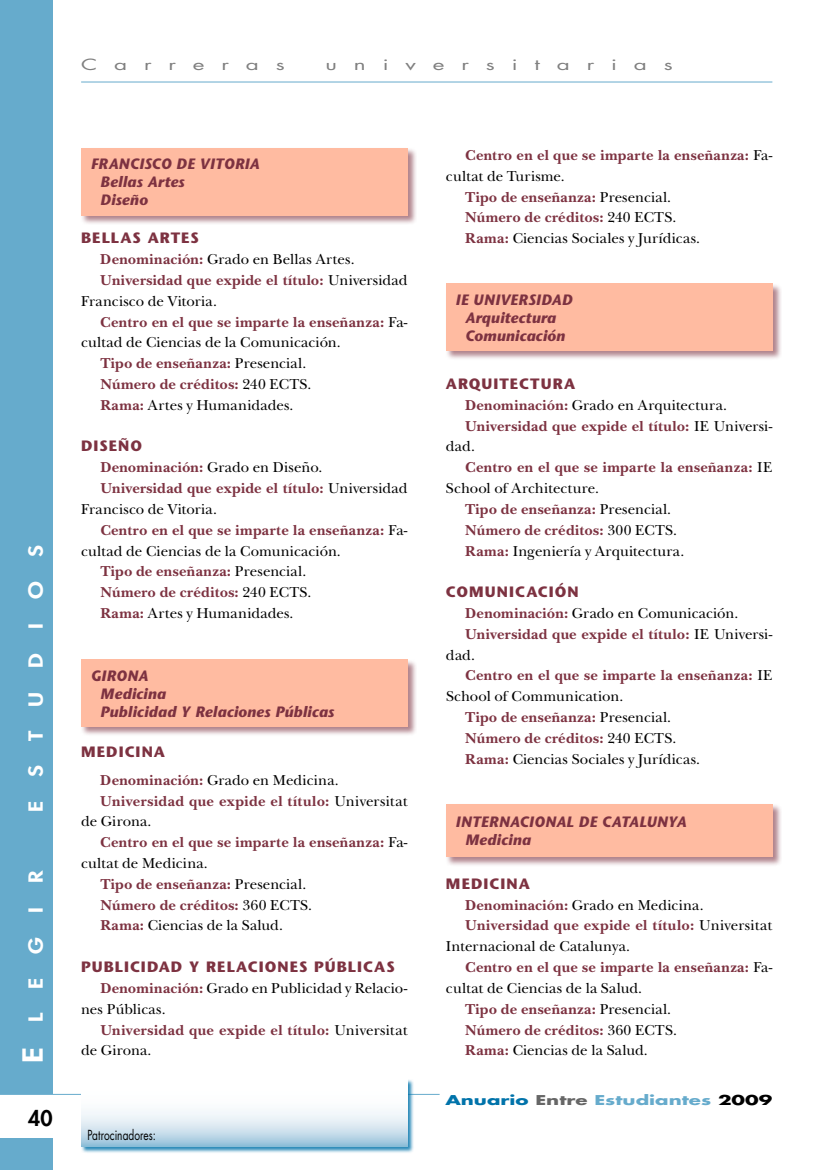
<style>
.page{position:relative;width:830px;height:1170px;background:#fff}
.page>*{position:absolute;margin:0;border:0;box-sizing:border-box;transform-origin:0 0}
.t1{font:800 27px "Futura Std";color:#fff;scale:1.2 1}
.t2{font:800 21px "Futura Std";color:#000}
.t3{font:800 18.9px "Futura Std";color:#fff;scale:1.2 1}
.t4{font:700 15px "New Baskerville Std";letter-spacing:.015em;color:#7d3241}
.t5{font:15px/27.3px "New Baskerville Std";letter-spacing:.01em;color:#000}
.t6{font:italic 700 15px/18px "Stone Sans Std";letter-spacing:.01em;color:#7d3241}
.t7{font:700 15px "Stone Sans Std";letter-spacing:.065em;color:#7d3241}
.t8{font:15px "Futura Std";letter-spacing:.75em;color:#808080;scale:1.5 1}
.t9{font:13.5px "Futura Std";letter-spacing:.005em;color:#000;scale:.75 1}
.t10{font:700 13.2px "Futura Std";color:#66abcc;scale:1.5 1}
.s1{font-size:18.9px}
.s2{font-weight:700;color:#7d3241}
.s3{font-weight:400;color:#000}
.s4{font-family:"Stone Sans Std";font-weight:700;color:#7d3241}
.s5{color:#0073aa}
.s6{color:#666}
.s7{color:#000}
</style>
<div class="page">
<div style="left:0;top:0;width:52px;height:1169px;background:#66abcc"></div>
<div style="left:0;top:1093px;width:52px;height:44px;background:#fff"></div>
<hr style="left:81px;top:82px;width:691px;height:1px;background:#66abcc">
<hr style="left:0;top:1093px;width:439px;height:1px;background:#66abcc">
<div style="left:80px;top:147px;width:337px;height:78px;background:#7d3241;opacity:.6"></div>
<div style="left:81px;top:148px;width:326px;height:67px;background:#ffbba1"></div>
<div style="left:80px;top:658px;width:337px;height:78px;background:#7d3241;opacity:.6"></div>
<div style="left:81px;top:659px;width:326px;height:67px;background:#ffbba1"></div>
<div style="left:445px;top:283px;width:336px;height:77px;background:#7d3241;opacity:.6"></div>
<div style="left:445px;top:284px;width:327px;height:67px;background:#ffbba1"></div>
<div style="left:445px;top:803px;width:336px;height:63px;background:#7d3241;opacity:.6"></div>
<div style="left:445px;top:804px;width:327px;height:53px;background:#ffbba1"></div>
<div style="left:81px;top:1079px;width:333px;height:74px;background:#0073aa;opacity:.85"></div>
<svg style="left:81px;top:1079px;width:326px;height:67px"></svg>
<p class="t8" style="left:81px;top:55px;width:137px">Carreras</p>
<p class="t8" style="left:325px;top:55px;width:233px">universitarias</p>
<p class="t3" style="left:24px;top:557px;width:11px;rotate:-90deg">s</p>
<p class="t3" style="left:24px;top:598px;width:16px;rotate:-90deg">o</p>
<p class="t3" style="left:24px;top:628px;width:6px;rotate:-90deg">i</p>
<p class="t3" style="left:24px;top:667px;width:14px;rotate:-90deg">d</p>
<p class="t3" style="left:24px;top:707px;width:14px;rotate:-90deg">u</p>
<p class="t3" style="left:24px;top:741px;width:10px;rotate:-90deg">t</p>
<p class="t3" style="left:24px;top:777px;width:11px;rotate:-90deg">s</p>
<p class="t3" style="left:24px;top:812px;width:9px;rotate:-90deg">e</p>
<p class="t3" style="left:24px;top:882px;width:12px;rotate:-90deg">r</p>
<p class="t3" style="left:24px;top:913px;width:6px;rotate:-90deg">i</p>
<p class="t3" style="left:24px;top:954px;width:15px;rotate:-90deg">g</p>
<p class="t3" style="left:24px;top:989px;width:9px;rotate:-90deg">e</p>
<p class="t1" style="left:16px;top:1062px;width:43px;rotate:-90deg">E <span class="s1">l</span></p>
<p class="t2" style="left:28px;top:1104px;width:26px">40</p>
<p class="t6" style="left:100px;top:155px;width:161px;text-indent:-10px">FRANCISCO DE VITORIA<br>Bellas Artes<br>Diseño</p>
<p class="t7" style="left:81px;top:229px;width:119px">BELLAS ARTES</p>
<p class="t5" style="left:100px;top:245px;width:256px"><span class="s2">Denominación:</span> Grado en Bellas Artes.</p>
<p class="t4" style="left:100px;top:271px;width:308px">Universidad que expide el título: <span class="s3">Universidad</span></p>
<p class="t5" style="left:81px;top:287px;width:137px">Francisco de Vitoria.</p>
<p class="t4" style="left:100px;top:313px;width:308px">Centro en el que se imparte la enseñanza: <span class="s3">Fa-</span></p>
<p class="t5" style="left:81px;top:329px;width:261px">cultad de Ciencias de la Comunicación.</p>
<p class="t4" style="left:100px;top:354px;width:207px">Tipo de enseñanza: <span class="s3">Presencial.</span></p>
<p class="t4" style="left:100px;top:375px;width:212px">Número de créditos: <span class="s3">240 ECTS.</span></p>
<p class="t5" style="left:100px;top:391px;width:195px"><span class="s2">Rama:</span> Artes y Humanidades.</p>
<p class="t7" style="left:81px;top:437px;width:62px">DISEÑO</p>
<p class="t5" style="left:100px;top:454px;width:223px"><span class="s2">Denominación:</span> Grado en Diseño.</p>
<p class="t4" style="left:100px;top:479px;width:308px">Universidad que expide el título: <span class="s3">Universidad</span></p>
<p class="t5" style="left:81px;top:495px;width:137px">Francisco de Vitoria.</p>
<p class="t4" style="left:100px;top:521px;width:308px">Centro en el que se imparte la enseñanza: <span class="s3">Fa-</span></p>
<p class="t5" style="left:81px;top:537px;width:261px">cultad de Ciencias de la Comunicación.</p>
<p class="t4" style="left:100px;top:562px;width:207px">Tipo de enseñanza: <span class="s3">Presencial.</span></p>
<p class="t4" style="left:100px;top:583px;width:212px">Número de créditos: <span class="s3">240 ECTS.</span></p>
<p class="t5" style="left:100px;top:599px;width:195px"><span class="s2">Rama:</span> Artes y Humanidades.</p>
<p class="t6" style="left:100px;top:666px;width:235px;text-indent:-10px">GIRONA<br>Medicina<br>Publicidad Y Relaciones Públicas</p>
<p class="t5" style="left:100px;top:738px;width:240px;text-indent:-19px"><span class="s4">MEDICINA<br></span><span class="s2">Denominación:</span> Grado en Medicina.</p>
<p class="t4" style="left:100px;top:791px;width:308px">Universidad que expide el título: <span class="s3">Universitat</span></p>
<p class="t5" style="left:81px;top:807px;width:72px">de Girona.</p>
<p class="t4" style="left:100px;top:833px;width:308px">Centro en el que se imparte la enseñanza: <span class="s3">Fa-</span></p>
<p class="t5" style="left:81px;top:849px;width:128px">cultat de Medicina.</p>
<p class="t4" style="left:100px;top:875px;width:207px">Tipo de enseñanza: <span class="s3">Presencial.</span></p>
<p class="t4" style="left:100px;top:895px;width:213px">Número de créditos: <span class="s3">360 ECTS.</span></p>
<p class="t5" style="left:100px;top:911px;width:184px"><span class="s2">Rama:</span> Ciencias de la Salud.</p>
<p class="t7" style="left:81px;top:957px;width:315px">PUBLICIDAD Y RELACIONES PÚBLICAS</p>
<p class="t5" style="left:100px;top:974px;width:308px"><span class="s2">Denominación:</span> Grado en Publicidad y Relacio-</p>
<p class="t5" style="left:81px;top:995px;width:86px">nes Públicas.</p>
<p class="t4" style="left:100px;top:1020px;width:308px">Universidad que expide el título: <span class="s3">Universitat</span></p>
<p class="t5" style="left:81px;top:1036px;width:72px">de Girona.</p>
<p class="t9" style="left:87px;top:1126px;width:93px">Patrocinadores:</p>
<p class="t4" style="left:465px;top:146px;width:308px">Centro en el que se imparte la enseñanza: <span class="s3">Fa-</span></p>
<p class="t5" style="left:446px;top:162px;width:120px">cultat de Turisme.</p>
<p class="t4" style="left:465px;top:188px;width:207px">Tipo de enseñanza: <span class="s3">Presencial.</span></p>
<p class="t4" style="left:465px;top:209px;width:212px">Número de créditos: <span class="s3">240 ECTS.</span></p>
<p class="t5" style="left:465px;top:225px;width:236px"><span class="s2">Rama:</span> Ciencias Sociales y Jurídicas.</p>
<p class="t6" style="left:455px;top:290px;width:118px;text-align:center">IE UNIVERSIDAD<br>Arquitectura<br>Comunicación</p>
<p class="t7" style="left:445px;top:375px;width:131px">ARQUITECTURA</p>
<p class="t5" style="left:465px;top:391px;width:263px"><span class="s2">Denominación:</span> Grado en Arquitectura.</p>
<p class="t4" style="left:465px;top:417px;width:308px">Universidad que expide el título: <span class="s3">IE Universi-</span></p>
<p class="t5" style="left:446px;top:433px;width:31px">dad.</p>
<p class="t4" style="left:465px;top:458px;width:308px">Centro en el que se imparte la enseñanza: <span class="s3">IE</span></p>
<p class="t5" style="left:446px;top:474px;width:154px">School of Architecture.</p>
<p class="t4" style="left:465px;top:500px;width:207px">Tipo de enseñanza: <span class="s3">Presencial.</span></p>
<p class="t4" style="left:465px;top:521px;width:213px">Número de créditos: <span class="s3">300 ECTS.</span></p>
<p class="t5" style="left:465px;top:537px;width:220px"><span class="s2">Rama:</span> Ingeniería y Arquitectura.</p>
<p class="t7" style="left:446px;top:583px;width:134px">COMUNICACIÓN</p>
<p class="t5" style="left:465px;top:599px;width:275px"><span class="s2">Denominación:</span> Grado en Comunicación.</p>
<p class="t4" style="left:465px;top:625px;width:308px">Universidad que expide el título: <span class="s3">IE Universi-</span></p>
<p class="t5" style="left:446px;top:641px;width:31px">dad.</p>
<p class="t4" style="left:465px;top:666px;width:308px">Centro en el que se imparte la enseñanza: <span class="s3">IE</span></p>
<p class="t5" style="left:446px;top:682px;width:179px">School of Communication.</p>
<p class="t4" style="left:465px;top:708px;width:207px">Tipo de enseñanza: <span class="s3">Presencial.</span></p>
<p class="t4" style="left:465px;top:729px;width:212px">Número de créditos: <span class="s3">240 ECTS.</span></p>
<p class="t5" style="left:465px;top:745px;width:236px"><span class="s2">Rama:</span> Ciencias Sociales y Jurídicas.</p>
<p class="t6" style="left:465px;top:813px;width:223px;text-indent:-10px">INTERNACIONAL DE CATALUNYA<br>Medicina</p>
<p class="t7" style="left:445px;top:874px;width:85px">MEDICINA</p>
<p class="t5" style="left:465px;top:891px;width:240px"><span class="s2">Denominación:</span> Grado en Medicina.</p>
<p class="t4" style="left:465px;top:916px;width:308px">Universidad que expide el título: <span class="s3">Universitat</span></p>
<p class="t5" style="left:445px;top:932px;width:185px">Internacional de Catalunya.</p>
<p class="t4" style="left:465px;top:958px;width:308px">Centro en el que se imparte la enseñanza: <span class="s3">Fa-</span></p>
<p class="t5" style="left:446px;top:974px;width:197px">cultat de Ciencias de la Salud.</p>
<p class="t4" style="left:465px;top:999px;width:207px">Tipo de enseñanza: <span class="s3">Presencial.</span></p>
<p class="t4" style="left:465px;top:1020px;width:213px">Número de créditos: <span class="s3">360 ECTS.</span></p>
<p class="t5" style="left:465px;top:1036px;width:184px"><span class="s2">Rama:</span> Ciencias de la Salud.</p>
<p class="t10" style="left:445px;top:1091px;width:219px"><span class="s5">Anuario</span> <span class="s6">Entre</span> Estudiantes <span class="s7">2009</span></p>
</div>
